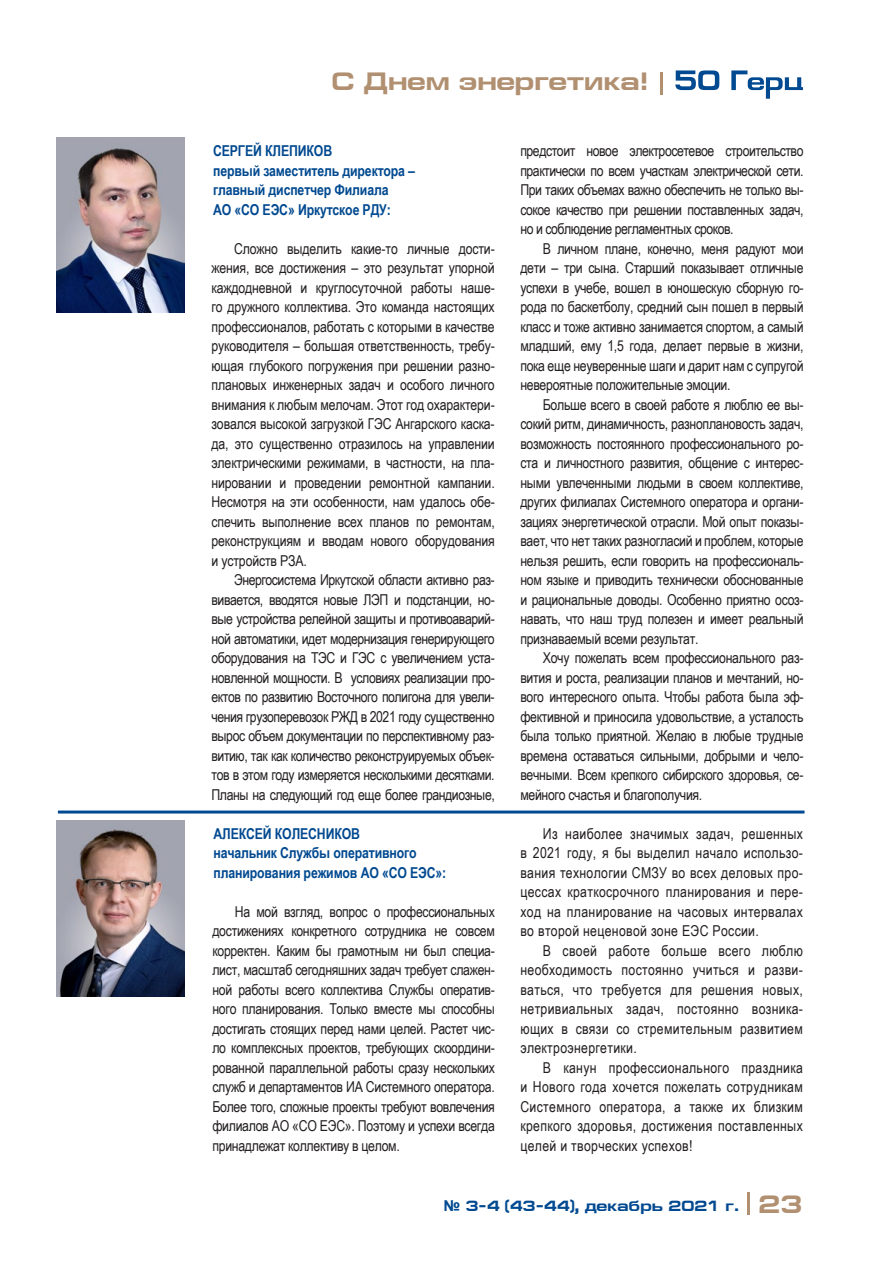
<style>
.page{position:relative;width:893px;height:1263px;background:#fff}
.page>*{position:absolute;margin:0;border:0;box-sizing:border-box;transform-origin:0 0}
.t1{font:700 25.5px "Europe Ext";color:#b19071}
.t2{font:15px/19.5px "Arial Narrow";letter-spacing:-.02em;color:#231f20;text-align:justify}
.t3{font:700 15px/19.5px "Arial Narrow";letter-spacing:-.01em;color:#014990}
.t4{font:700 15px "Europe Ext";color:#014990}
.s1{font-family:"Arial"}
.s2{font-size:25.5px;color:#b19071}
</style>
<div class="page">
<hr style="left:747px;top:1193px;width:2px;height:22px;background:#b19071">
<svg style="left:675px;top:70px;width:128px;height:29px"></svg>
<hr style="left:661px;top:72px;width:2px;height:22px;background:#b19071">
<hr style="left:58px;top:810px;width:746px;height:3px;background:#014990">
<img style="left:57px;top:137px;width:127px;height:175px">
<img style="left:57px;top:821px;width:128px;height:175px">
<h1 class="t1" style="left:331px;top:67px;width:318px">С Днем энергетика!</h1>
<p class="t3" style="left:213px;top:140px;width:203px">СЕРГЕЙ КЛЕПИКОВ<br>первый заместитель директора – главный диспетчер Филиала<br>АО «СО ЕЭС» Иркутское РДУ:</p>
<p class="t2" style="left:212px;top:238px;width:285px;text-indent:22px">Сложно выделить какие-то личные дости&shy;жения, все достижения – это результат упорной каждодневной и круглосуточной работы наше&shy;го дружного коллектива. Это команда настоящих профессионалов, работать с которыми в качестве руководителя – большая ответственность, требу&shy;ющая глубокого погружения при решении разно&shy;плановых инженерных задач и особого личного внимания к любым мелочам. Этот год охарактери&shy;зовался высокой загрузкой ГЭС Ангарского каска&shy;да, это существенно отразилось на управлении электрическими режимами, в частности, на пла&shy;нировании и проведении ремонтной кампании.<br>Несмотря на эти особенности, нам удалось обе&shy;спечить выполнение всех планов по ремонтам, реконструкциям и вводам нового оборудования и устройств РЗА.</p>
<p class="t2" style="left:212px;top:569px;width:285px;text-indent:22px">Энергосистема Иркутской области активно раз&shy;вивается, вводятся новые ЛЭП и подстанции, но&shy;вые устройства релейной защиты и противоаварий&shy;ной автоматики, идет модернизация генерирующего оборудования на ТЭС и ГЭС с увеличением уста&shy;новленной мощности. В условиях реализации про&shy;ектов по развитию Восточного полигона для увели&shy;чения грузоперевозок РЖД в 2021 году существенно вырос объем документации по перспективному раз&shy;витию, так как количество реконструируемых объек&shy;тов в этом году измеряется несколькими десятками.<br>Планы на следующий год еще более грандиозные,</p>
<p class="t3" style="left:213px;top:823px;width:234px">АЛЕКСЕЙ КОЛЕСНИКОВ<br>начальник Службы оперативного планирования режимов АО «СО ЕЭС»:</p>
<p class="t2" style="left:212px;top:901px;width:284px;text-indent:22px">На мой взгляд, вопрос о профессиональных достижениях конкретного сотрудника не совсем корректен. Каким бы грамотным ни был специа&shy;лист, масштаб сегодняшних задач требует слажен&shy;ной работы всего коллектива Службы оператив&shy;ного планирования. Только вместе мы способны достигать стоящих перед нами целей. Растет чис&shy;ло комплексных проектов, требующих скоордини&shy;рованной параллельной работы сразу нескольких служб и департаментов ИА Системного оператора.<br>Более того, сложные проекты требуют вовлечения филиалов АО «СО ЕЭС». Поэтому и успехи всегда принадлежат коллективу в целом.</p>
<p class="t2" style="left:520px;top:140px;width:285px">предстоит новое электросетевое строительство практически по всем участкам электрической сети.<br>При таких объемах важно обеспечить не только вы&shy;сокое качество при решении поставленных задач, но и соблюдение регламентных сроков.</p>
<p class="t2" style="left:520px;top:238px;width:285px;text-indent:22px">В личном плане, конечно, меня радуют мои дети – три сына. Старший показывает отличные успехи в учебе, вошел в юношескую сборную го&shy;рода по баскетболу, средний сын пошел в первый класс и тоже активно занимается спортом, а самый младший, ему 1,5 года, делает первые в жизни, пока еще неуверенные шаги и дарит нам с супругой невероятные положительные эмоции.</p>
<p class="t2" style="left:520px;top:394px;width:285px;text-indent:22px">Больше всего в своей работе я люблю ее вы&shy;сокий ритм, динамичность, разноплановость задач, возможность постоянного профессионального ро&shy;ста и личностного развития, общение с интерес&shy;ными увлеченными людьми в своем коллективе, других филиалах Системного оператора и органи&shy;зациях энергетической отрасли. Мой опыт показы&shy;вает, что нет таких разногласий и проблем, которые нельзя решить, если говорить на профессиональ&shy;ном языке и приводить технически обоснованные и рациональные доводы. Особенно приятно осоз&shy;навать, что наш труд полезен и имеет реальный признаваемый всеми результат.</p>
<p class="t2" style="left:520px;top:647px;width:285px;text-indent:22px">Хочу пожелать всем профессионального раз&shy;вития и роста, реализации планов и мечтаний, но&shy;вого интересного опыта. Чтобы работа была эф&shy;фективной и приносила удовольствие, а усталость была только приятной. Желаю в любые трудные времена оставаться сильными, добрыми и чело&shy;вечными. Всем крепкого сибирского здоровья, се&shy;мейного счастья и благополучия.</p>
<p class="t2" style="left:520px;top:823px;width:284px;text-indent:22px">Из наиболее значимых задач, решенных в 2021 году, я бы выделил начало использо&shy;вания технологии СМЗУ во всех деловых про&shy;цессах краткосрочного планирования и пере&shy;ход на планирование на часовых интервалах во второй неценовой зоне ЕЭС России.</p>
<p class="t2" style="left:520px;top:940px;width:284px;text-indent:22px">В своей работе больше всего люблю необходимость постоянно учиться и разви&shy;ваться, что требуется для решения новых, нетривиальных задач, постоянно возника&shy;ющих в связи со стремительным развитием электроэнергетики.</p>
<p class="t2" style="left:520px;top:1057px;width:284px;text-indent:22px">В канун профессионального праздника и Нового года хочется пожелать сотрудникам Системного оператора, а также их близким крепкого здоровья, достижения поставленных целей и творческих успехов!</p>
<p class="t4" style="left:444px;top:1198px;width:361px"><span class="s1">№</span> 3-4 (43-44), декабрь 2021 г. <span class="s2">23</span></p>
</div>
